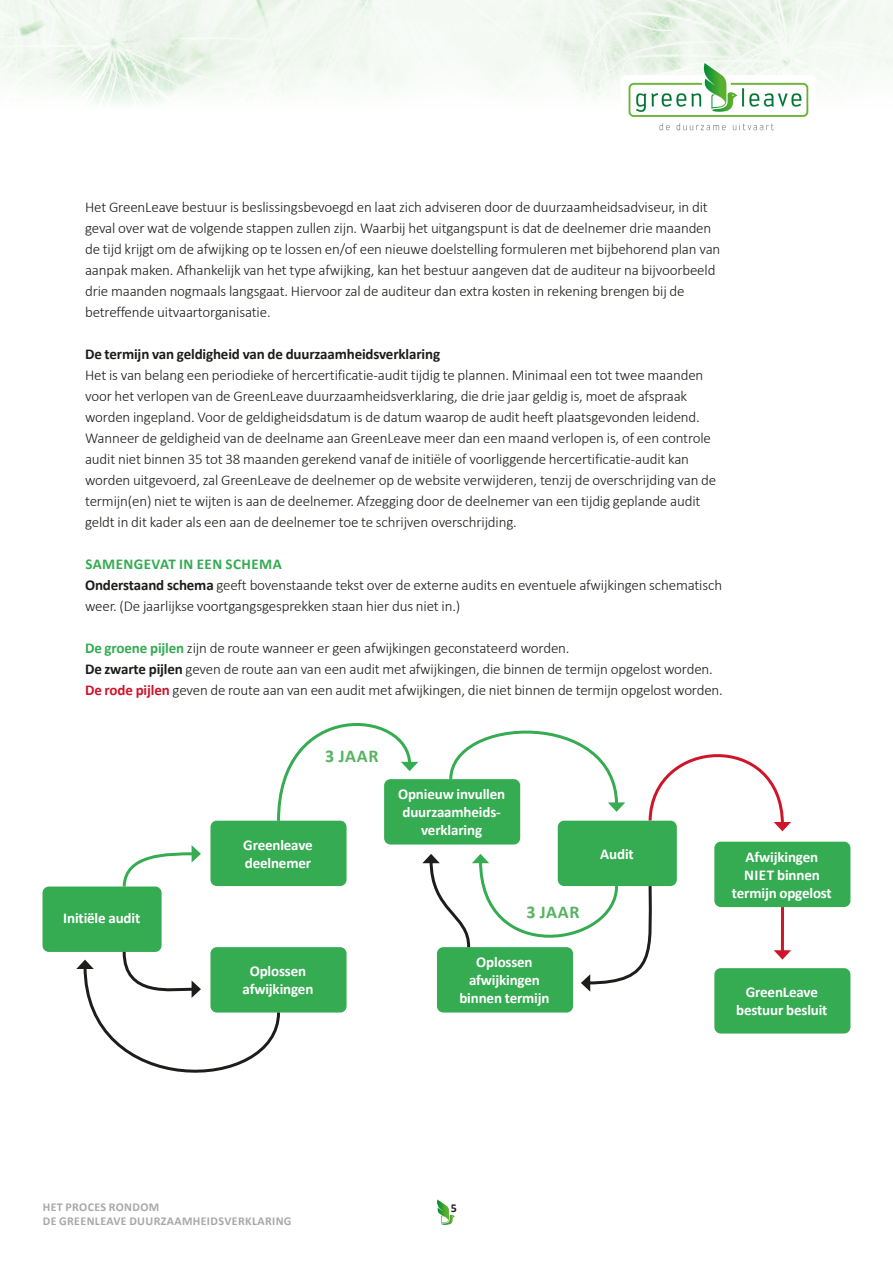
<style>
.page{position:relative;width:893px;height:1263px;background:#fff}
.page>*{position:absolute;margin:0;border:0;box-sizing:border-box;transform-origin:0 0}
.t1{font:700 18px "Calibri";letter-spacing:.04em;color:#57b362}
.t2{font:300 15px/21px "Calibri";letter-spacing:-.01em;color:#1d1d1b}
.t3{font:700 15px/18px "Calibri";letter-spacing:-.01em;color:#fff;text-align:center}
.t4{font:700 15px "Calibri";letter-spacing:-.01em;color:#1d1d1b}
.t5{font:700 12px/13.5px "Calibri";letter-spacing:.03em;color:#a8a8a7}
.t6{font:700 12px "Calibri";color:#1d1d1b}
.s1{font-weight:700;color:#35ab52}
.s2{font-weight:700}
.s3{font-weight:700;color:#ce162b}
</style>
<div class="page">
<img style="left:437px;top:1199px;width:18px;height:26px">
<img style="left:0;top:0;width:893px;height:103px">
<div style="left:620px;top:75px;width:196px;height:47px;background:#fff;border-radius:6px"></div>
<img style="left:628px;top:62px;width:181px;height:69px">
<div style="left:558px;top:821px;width:119px;height:65px;background:#35ab52;border-radius:6px"></div>
<div style="left:210px;top:821px;width:137px;height:65px;background:#35ab52;border-radius:6px"></div>
<div style="left:210px;top:947px;width:137px;height:65px;background:#35ab52;border-radius:6px"></div>
<div style="left:43px;top:886px;width:119px;height:66px;background:#35ab52;border-radius:6px"></div>
<div style="left:384px;top:779px;width:136px;height:65px;background:#35ab52;border-radius:6px"></div>
<div style="left:437px;top:947px;width:136px;height:65px;background:#35ab52;border-radius:6px"></div>
<div style="left:714px;top:842px;width:136px;height:65px;background:#35ab52;border-radius:6px"></div>
<div style="left:714px;top:968px;width:136px;height:65px;background:#35ab52;border-radius:6px"></div>
<svg style="left:647px;top:754px;width:144px;height:77px"></svg>
<hr style="left:781px;top:907px;width:3px;height:46px;background:#ce162b">
<svg style="left:774px;top:950px;width:17px;height:9px"></svg>
<svg style="left:76px;top:949px;width:206px;height:124px"></svg>
<svg style="left:422px;top:854px;width:235px;height:138px"></svg>
<svg style="left:121px;top:845px;width:80px;height:44px"></svg>
<svg style="left:276px;top:723px;width:142px;height:101px"></svg>
<svg style="left:448px;top:730px;width:177px;height:82px"></svg>
<p class="t2" style="left:85px;top:196px;width:637px">Het GreenLeave bestuur is beslissingsbevoegd en laat zich adviseren door de duurzaamheidsadviseur, in dit geval over wat de volgende stappen zullen zijn. Waarbij het uitgangspunt is dat de deelnemer drie maanden de tijd krijgt om de afwijking op te lossen en/of een nieuwe doelstelling formuleren met bijbehorend plan van aanpak maken. Afhankelijk van het type afwijking, kan het bestuur aangeven dat de auditeur na bijvoorbeeld drie maanden nogmaals langsgaat. Hiervoor zal de auditeur dan extra kosten in rekening brengen bij de betreffende uitvaartorganisatie.</p>
<p class="t4" style="left:85px;top:344px;width:357px">De termijn van geldigheid van de duurzaamheidsverklaring</p>
<p class="t2" style="left:85px;top:364px;width:633px">Het is van belang een periodieke of hercertificatie-audit tijdig te plannen. Minimaal een tot twee maanden voor het verlopen van de GreenLeave duurzaamheidsverklaring, die drie jaar geldig is, moet de afspraak worden ingepland. Voor de geldigheidsdatum is de datum waarop de audit heeft plaatsgevonden leidend.<br>Wanneer de geldigheid van de deelname aan GreenLeave meer dan een maand verlopen is, of een controle audit niet binnen 35 tot 38 maanden gerekend vanaf de initiële of voorliggende hercertificatie-audit kan worden uitgevoerd, zal GreenLeave de deelnemer op de website verwijderen, tenzij de overschrijding van de termijn(en) niet te wijten is aan de deelnemer. Afzegging door de deelnemer van een tijdig geplande audit geldt in dit kader als een aan de deelnemer toe te schrijven overschrijding.</p>
<p class="t2" style="left:85px;top:553px;width:639px"><span class="s1">SAMENGEVAT IN EEN SCHEMA<br></span><span class="s2">Onderstaand schema</span> geeft bovenstaande tekst over de externe audits en eventuele afwijkingen schematisch weer. (De jaarlijkse voortgangsgesprekken staan hier dus niet in.)</p>
<p class="t2" style="left:85px;top:637px;width:639px"><span class="s1">De groene pijlen</span> zijn de route wanneer er geen afwijkingen geconstateerd worden.<br><span class="s2">De zwarte pijlen</span> geven de route aan van een audit met afwijkingen, die binnen de termijn opgelost worden.<br><span class="s3">De rode pijlen</span> geven de route aan van een audit met afwijkingen, die niet binnen de termijn opgelost worden.</p>
<p class="t3" style="left:63px;top:909px;width:78px">Initiële audit</p>
<p class="t1" style="left:325px;top:745px;width:55px">3 JAAR</p>
<p class="t3" style="left:243px;top:835px;width:71px;text-align:left">Greenleave deelnemer</p>
<p class="t3" style="left:243px;top:962px;width:72px">Oplossen afwijkingen</p>
<p class="t3" style="left:398px;top:785px;width:109px">Opnieuw invullen duurzaamheids&shy;verklaring</p>
<p class="t1" style="left:526px;top:901px;width:55px">3 JAAR</p>
<p class="t3" style="left:459px;top:953px;width:92px">Oplossen afwijkingen binnen termijn</p>
<p class="t3" style="left:600px;top:844px;width:35px">Audit</p>
<p class="t3" style="left:732px;top:847px;width:101px">Afwijkingen<br>NIET binnen termijn opgelost</p>
<p class="t3" style="left:736px;top:983px;width:93px">GreenLeave bestuur besluit</p>
<p class="t5" style="left:43px;top:1200px;width:250px">HET PROCES RONDOM<br>DE GREENLEAVE DUURZAAMHEIDSVERKLARING</p>
<p class="t6" style="left:451px;top:1201px;width:8px">5</p>
</div>
